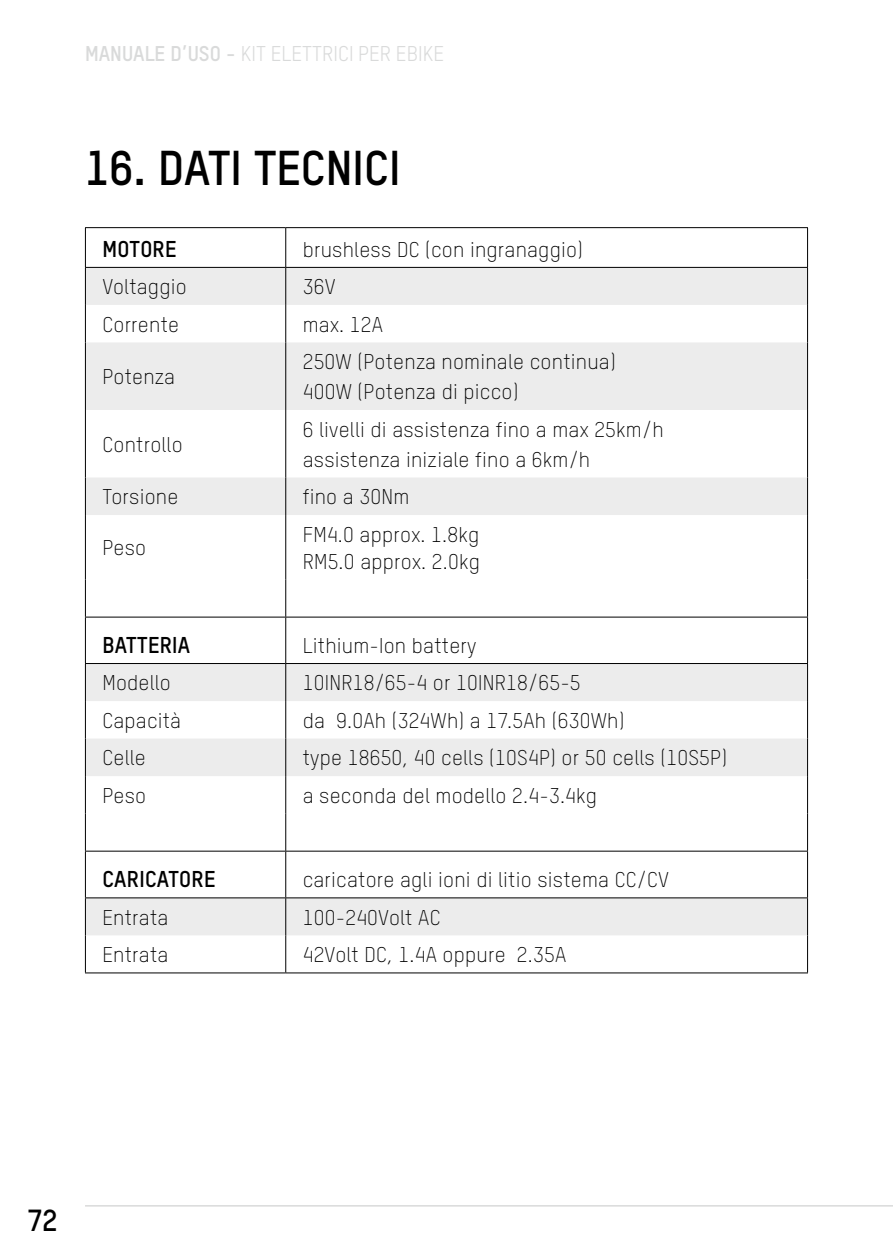
<style>
.page{position:relative;width:893px;height:1259px;background:#fff}
.page>*{position:absolute;margin:0;border:0;box-sizing:border-box;transform-origin:0 0}
.t1{font:700 48px "TSTARPRO";color:#000}
.t2{font:700 30px "TSTARPRO";color:#000}
.t3{font:700 22.5px "TSTARPRO";letter-spacing:.01em;color:#000}
.t4{font:300 21px/30px "TSTARPRO";letter-spacing:.01em;color:#000}
.t5{font:21px "TSTARPRO";color:#d9dada}
.s1{font-weight:700}
</style>
<div class="page">
<hr style="left:85px;top:1205px;width:808px;height:1px;background:#d9dada">
<svg style="left:86px;top:268px;width:721px;height:667px"></svg>
<svg style="left:86px;top:579px;width:721px;height:271px"></svg>
<hr style="left:285px;top:228px;width:1px;height:39px;background:#000">
<hr style="left:285px;top:268px;width:1px;height:37px;background:#000">
<hr style="left:285px;top:305px;width:1px;height:37px;background:#000">
<hr style="left:285px;top:342px;width:1px;height:68px;background:#000">
<hr style="left:285px;top:410px;width:1px;height:67px;background:#000">
<hr style="left:285px;top:477px;width:1px;height:38px;background:#000">
<hr style="left:285px;top:515px;width:1px;height:64px;background:#000">
<hr style="left:285px;top:579px;width:1px;height:38px;background:#000">
<hr style="left:285px;top:617px;width:1px;height:46px;background:#000">
<hr style="left:285px;top:664px;width:1px;height:37px;background:#000">
<hr style="left:285px;top:701px;width:1px;height:37px;background:#000">
<hr style="left:285px;top:738px;width:1px;height:38px;background:#000">
<hr style="left:285px;top:776px;width:1px;height:37px;background:#000">
<hr style="left:285px;top:813px;width:1px;height:38px;background:#000">
<hr style="left:285px;top:851px;width:1px;height:46px;background:#000">
<hr style="left:285px;top:898px;width:1px;height:37px;background:#000">
<hr style="left:285px;top:935px;width:1px;height:37px;background:#000">
<hr style="left:85px;top:616px;width:201px;height:1px;background:#000">
<hr style="left:286px;top:616px;width:522px;height:1px;background:#000">
<hr style="left:85px;top:663px;width:201px;height:1px;background:#000">
<hr style="left:286px;top:663px;width:522px;height:1px;background:#000">
<hr style="left:85px;top:850px;width:201px;height:1px;background:#000">
<hr style="left:286px;top:850px;width:522px;height:1px;background:#000">
<hr style="left:85px;top:897px;width:201px;height:1px;background:#000">
<hr style="left:286px;top:897px;width:522px;height:1px;background:#000">
<hr style="left:85px;top:972px;width:201px;height:1px;background:#000">
<hr style="left:286px;top:972px;width:522px;height:1px;background:#000">
<hr style="left:85px;top:227px;width:201px;height:1px;background:#000">
<hr style="left:85px;top:228px;width:1px;height:39px;background:#000">
<hr style="left:286px;top:227px;width:522px;height:1px;background:#000">
<hr style="left:807px;top:228px;width:1px;height:39px;background:#000">
<hr style="left:85px;top:268px;width:1px;height:37px;background:#000">
<hr style="left:807px;top:268px;width:1px;height:37px;background:#000">
<hr style="left:85px;top:305px;width:1px;height:37px;background:#000">
<hr style="left:807px;top:305px;width:1px;height:37px;background:#000">
<hr style="left:85px;top:342px;width:1px;height:68px;background:#000">
<hr style="left:807px;top:342px;width:1px;height:68px;background:#000">
<hr style="left:85px;top:410px;width:1px;height:67px;background:#000">
<hr style="left:807px;top:410px;width:1px;height:67px;background:#000">
<hr style="left:85px;top:477px;width:1px;height:38px;background:#000">
<hr style="left:807px;top:477px;width:1px;height:38px;background:#000">
<hr style="left:85px;top:515px;width:1px;height:64px;background:#000">
<hr style="left:807px;top:515px;width:1px;height:64px;background:#000">
<hr style="left:85px;top:579px;width:1px;height:38px;background:#000">
<hr style="left:807px;top:579px;width:1px;height:38px;background:#000">
<hr style="left:85px;top:617px;width:1px;height:46px;background:#000">
<hr style="left:807px;top:617px;width:1px;height:46px;background:#000">
<hr style="left:85px;top:664px;width:1px;height:37px;background:#000">
<hr style="left:807px;top:664px;width:1px;height:37px;background:#000">
<hr style="left:85px;top:701px;width:1px;height:37px;background:#000">
<hr style="left:807px;top:701px;width:1px;height:37px;background:#000">
<hr style="left:85px;top:738px;width:1px;height:38px;background:#000">
<hr style="left:807px;top:738px;width:1px;height:38px;background:#000">
<hr style="left:85px;top:776px;width:1px;height:37px;background:#000">
<hr style="left:807px;top:776px;width:1px;height:37px;background:#000">
<hr style="left:85px;top:813px;width:1px;height:38px;background:#000">
<hr style="left:807px;top:813px;width:1px;height:38px;background:#000">
<hr style="left:85px;top:851px;width:1px;height:46px;background:#000">
<hr style="left:807px;top:851px;width:1px;height:46px;background:#000">
<hr style="left:85px;top:898px;width:1px;height:37px;background:#000">
<hr style="left:807px;top:898px;width:1px;height:37px;background:#000">
<hr style="left:85px;top:935px;width:1px;height:37px;background:#000">
<hr style="left:807px;top:935px;width:1px;height:37px;background:#000">
<hr style="left:85px;top:267px;width:201px;height:1px;background:#000">
<hr style="left:286px;top:267px;width:522px;height:1px;background:#000">
<p class="t5" style="left:85px;top:40px;width:361px"><span class="s1">MANUALE D’USO -</span> KIT ELETTRICI PER EBIKE</p>
<h1 class="t1" style="left:85px;top:135px;width:317px">16. DATI TECNICI</h1>
<p class="t3" style="left:102px;top:233px;width:76px">MOTORE</p>
<p class="t4" style="left:303px;top:234px;width:282px">brushless DC (con ingranaggio)</p>
<p class="t4" style="left:102px;top:271px;width:86px">Voltaggio</p>
<p class="t4" style="left:303px;top:271px;width:34px">36V</p>
<p class="t4" style="left:102px;top:309px;width:78px">Corrente</p>
<p class="t4" style="left:303px;top:309px;width:82px">max. 12A</p>
<p class="t4" style="left:102px;top:361px;width:74px">Potenza</p>
<p class="t4" style="left:303px;top:346px;width:314px">250W (Potenza nominale continua)<br>400W (Potenza di picco)</p>
<p class="t4" style="left:102px;top:429px;width:82px">Controllo</p>
<p class="t4" style="left:303px;top:414px;width:362px">6 livelli di assistenza fino a max 25km/h assistenza iniziale fino a 6km/h</p>
<p class="t4" style="left:102px;top:481px;width:77px">Torsione</p>
<p class="t4" style="left:303px;top:481px;width:108px">fino a 30Nm</p>
<p class="t4" style="left:102px;top:532px;width:45px">Peso</p>
<p class="t4" style="left:303px;top:520px;width:179px;line-height:27px">FM4.0 approx. 1.8kg<br>RM5.0 approx. 2.0kg</p>
<p class="t3" style="left:102px;top:629px;width:89px">BATTERIA</p>
<p class="t4" style="left:303px;top:630px;width:175px">Lithium-Ion battery</p>
<p class="t4" style="left:102px;top:667px;width:70px">Modello</p>
<p class="t4" style="left:303px;top:667px;width:279px">10INR18/65-4 or 10INR18/65-5</p>
<p class="t4" style="left:102px;top:705px;width:80px">Capacità</p>
<p class="t4" style="left:303px;top:705px;width:323px">da 9.0Ah (324Wh) a 17.5Ah (630Wh)</p>
<p class="t4" style="left:102px;top:742px;width:45px">Celle</p>
<p class="t4" style="left:303px;top:742px;width:426px">type 18650, 40 cells (10S4P) or 50 cells (10S5P)</p>
<p class="t4" style="left:102px;top:780px;width:45px">Peso</p>
<p class="t4" style="left:303px;top:780px;width:296px">a seconda del modello 2.4-3.4kg</p>
<p class="t3" style="left:102px;top:863px;width:115px">CARICATORE</p>
<p class="t4" style="left:303px;top:864px;width:368px">caricatore agli ioni di litio sistema CC/CV</p>
<p class="t4" style="left:102px;top:901px;width:67px">Entrata</p>
<p class="t4" style="left:303px;top:901px;width:139px">100-240Volt AC</p>
<p class="t4" style="left:102px;top:939px;width:67px">Entrata</p>
<p class="t4" style="left:303px;top:939px;width:265px">42Volt DC, 1.4A oppure 2.35A</p>
<h2 class="t2" style="left:28px;top:1199px;width:31px">72</h2>
</div>
